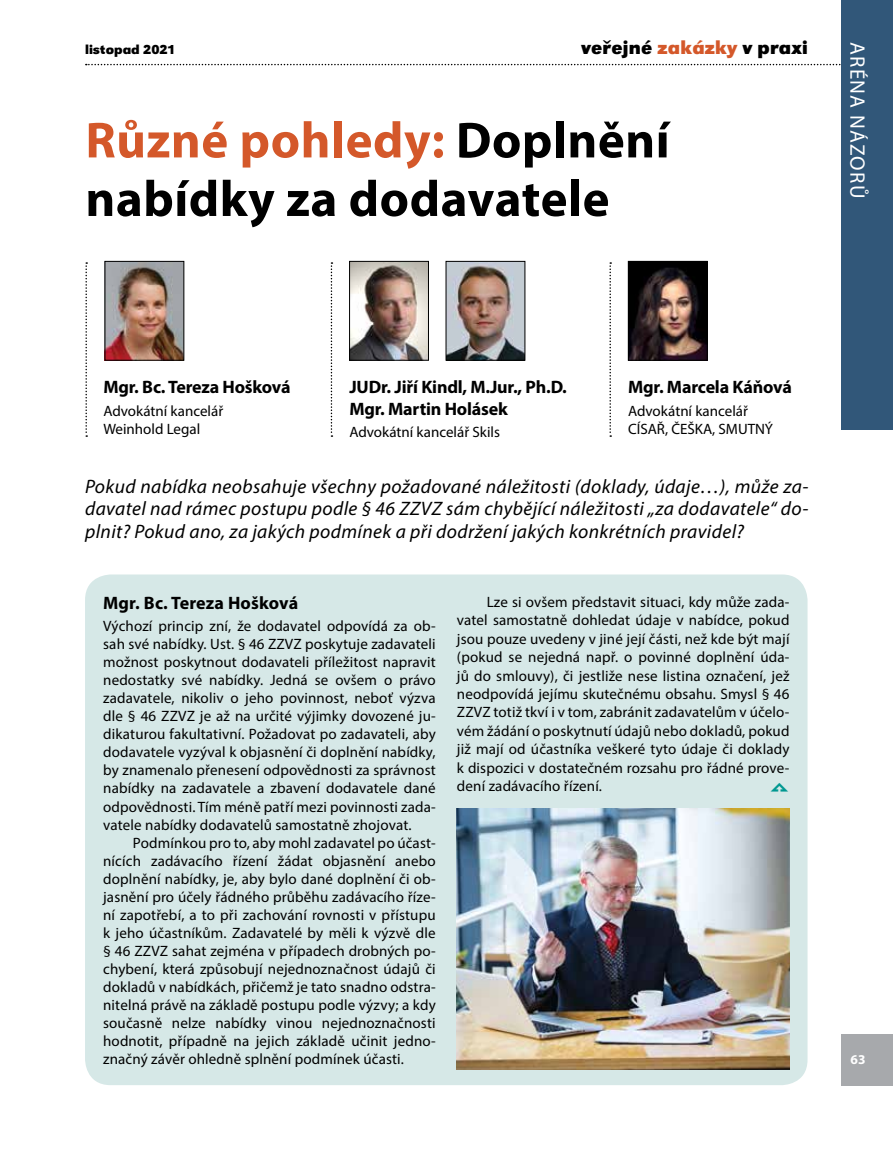
<style>
.page{position:relative;width:893px;height:1149px;background:#fff}
.page>*{position:absolute;margin:0;border:0;box-sizing:border-box;transform-origin:0 0}
.t1{font:700 51px/58.5px "Myriad Pro";letter-spacing:.01em;color:#000}
.t2{font:21px "Myriad Pro";letter-spacing:.06em;color:#fff}
.t3{font:italic 19.5px/22.5px "Myriad Pro";letter-spacing:.02em;color:#000;text-align:justify}
.t4{font:700 19.5px "URW Grotesk TEE";letter-spacing:.01em;color:#000}
.t5{font:700 18px/21.6px "Myriad Pro";letter-spacing:-.01em;color:#000}
.t6{font:700 18px "Myriad Pro";letter-spacing:.01em;color:#000}
.t7{font:15px/18px "Myriad Pro";letter-spacing:.01em;color:#000;text-align:justify}
.t8{font:700 13.5px "URW Grotesk TEE";color:#000}
.t9{font:700 13.5px "Myriad Pro";color:#fff}
.s1{color:#d4582a}
</style>
<div class="page">
<div style="left:842px;top:1033px;width:51px;height:51px;background:#a7a9ac"></div>
<svg style="left:86px;top:64px;width:756px;height:1px"></svg>
<div style="left:85px;top:574px;width:722px;height:510px;background:#d6e8e7;border-radius:26px"></div>
<div style="left:842px;top:0;width:51px;height:429px;background:#315779"></div>
<svg style="left:331px;top:262px;width:1px;height:174px"></svg>
<svg style="left:85px;top:262px;width:2px;height:174px"></svg>
<svg style="left:609px;top:262px;width:2px;height:174px"></svg>
<img style="left:351px;top:263px;width:76px;height:95px">
<div style="left:349px;top:261px;width:80px;height:99px;border:1px solid #000"></div>
<img style="left:448px;top:263px;width:75px;height:95px">
<div style="left:446px;top:261px;width:79px;height:99px;border:1px solid #000"></div>
<img style="left:630px;top:263px;width:75px;height:95px">
<div style="left:628px;top:261px;width:79px;height:99px;border:1px solid #000"></div>
<img style="left:107px;top:263px;width:75px;height:95px">
<img style="left:457px;top:808px;width:332px;height:260px">
<p class="t8" style="left:85px;top:41px;width:92px">listopad 2021</p>
<h3 class="t4" style="left:581px;top:36px;width:228px">veřejné <span class="s1">zakázky</span> v praxi</h3>
<h1 class="t1" style="left:85px;top:109px;width:586px"><span class="s1">Různé pohledy:</span> Doplnění nabídky za dodavatele</h1>
<h2 class="t2" style="left:870px;top:42px;width:158px;rotate:90deg">aréna názorů</h2>
<p class="t5" style="left:103px;top:376px;width:189px">Mgr. Bc. Tereza Hošková</p>
<p class="t7" style="left:103px;top:401px;width:121px">Advokátní kancelář<br>Weinhold Legal</p>
<p class="t5" style="left:349px;top:376px;width:219px">JUDr. Jiří Kindl, M.Jur., Ph.D.<br>Mgr. Martin Holásek</p>
<p class="t7" style="left:349px;top:423px;width:152px">Advokátní kancelář Skils</p>
<p class="t5" style="left:628px;top:376px;width:165px">Mgr. Marcela Káňová</p>
<p class="t7" style="left:628px;top:401px;width:146px">Advokátní kancelář<br>CÍSAŘ, ČEŠKA, SMUTNÝ</p>
<p class="t3" style="left:85px;top:474px;width:725px">Pokud nabídka neobsahuje všechny požadované náležitosti (doklady, údaje…), může za&shy;davatel nad rámec postupu podle § 46 ZZVZ sám chybějící náležitosti „za dodavatele“ do&shy;plnit? Pokud ano, za jakých podmínek a při dodržení jakých konkrétních pravidel?</p>
<p class="t6" style="left:103px;top:591px;width:197px">Mgr. Bc. Tereza Hošková</p>
<p class="t7" style="left:103px;top:616px;width:334px">Výchozí princip zní, že dodavatel odpovídá za ob&shy;sah své nabídky. Ust. § 46 ZZVZ</p>
<p class="t7" style="left:103px;top:634px;width:334px;text-indent:202px">poskytuje zadavateli možnost poskytnout dodavateli příležitost napravit nedostatky své nabídky. Jedná se ovšem o právo zadavatele, nikoliv o jeho povinnost, neboť výzva dle § 46 ZZVZ</p>
<p class="t7" style="left:103px;top:706px;width:334px;text-indent:97px">je až na určité výjimky dovozené ju&shy;dikaturou fakultativní. Požadovat po zadavateli, aby dodavatele vyzýval k objasnění či doplnění nabídky, by znamenalo přenesení odpovědnosti za správnost nabídky na zadavatele a zbavení dodavatele dané odpovědnosti. Tím méně patří mezi povinnosti zada&shy;vatele nabídky dodavatelů samostatně zhojovat.</p>
<p class="t7" style="left:103px;top:833px;width:334px;text-indent:30px">Podmínkou pro to, aby mohl zadavatel po účast&shy;nících zadávacího řízení žádat objasnění anebo doplnění nabídky, je, aby bylo dané doplnění či ob&shy;jasnění pro účely řádného průběhu zadávacího říze&shy;ní zapotřebí, a to při zachování rovnosti v přístupu k jeho účastníkům. Zadavatelé by měli k výzvě dle § 46 ZZVZ</p>
<p class="t7" style="left:103px;top:941px;width:334px;text-indent:69px">sahat zejména v případech drobných po&shy;chybení, která způsobují nejednoznačnost údajů či dokladů v nabídkách, přičemž je tato snadno odstra&shy;nitelná právě na základě postupu podle výzvy; a kdy současně nelze nabídky vinou nejednoznačnosti hodnotit, případně na jejich základě učinit jedno&shy;značný závěr ohledně splnění podmínek účasti.</p>
<p class="t7" style="left:457px;top:592px;width:334px;line-height:18.5px;text-indent:30px">Lze si ovšem představit situaci, kdy může zada&shy;vatel samostatně dohledat údaje v nabídce, pokud jsou pouze uvedeny v jiné její části, než kde být mají (pokud se nejedná např. o povinné doplnění úda&shy;jů do smlouvy), či jestliže nese listina označení, jež neodpovídá jejímu skutečnému obsahu. Smysl § 46<br>ZZVZ</p>
<p class="t7" style="left:457px;top:702px;width:334px;line-height:18.5px;text-indent:37px">totiž tkví i v tom, zabránit zadavatelům v účelo&shy;vém žádání o poskytnutí údajů nebo dokladů, pokud již mají od účastníka veškeré tyto údaje či doklady k dispozici v dostatečném rozsahu pro řádné prove&shy;dení zadávacího řízení.</p>
<p class="t9" style="left:850px;top:1050px;width:17px">63</p>
</div>
